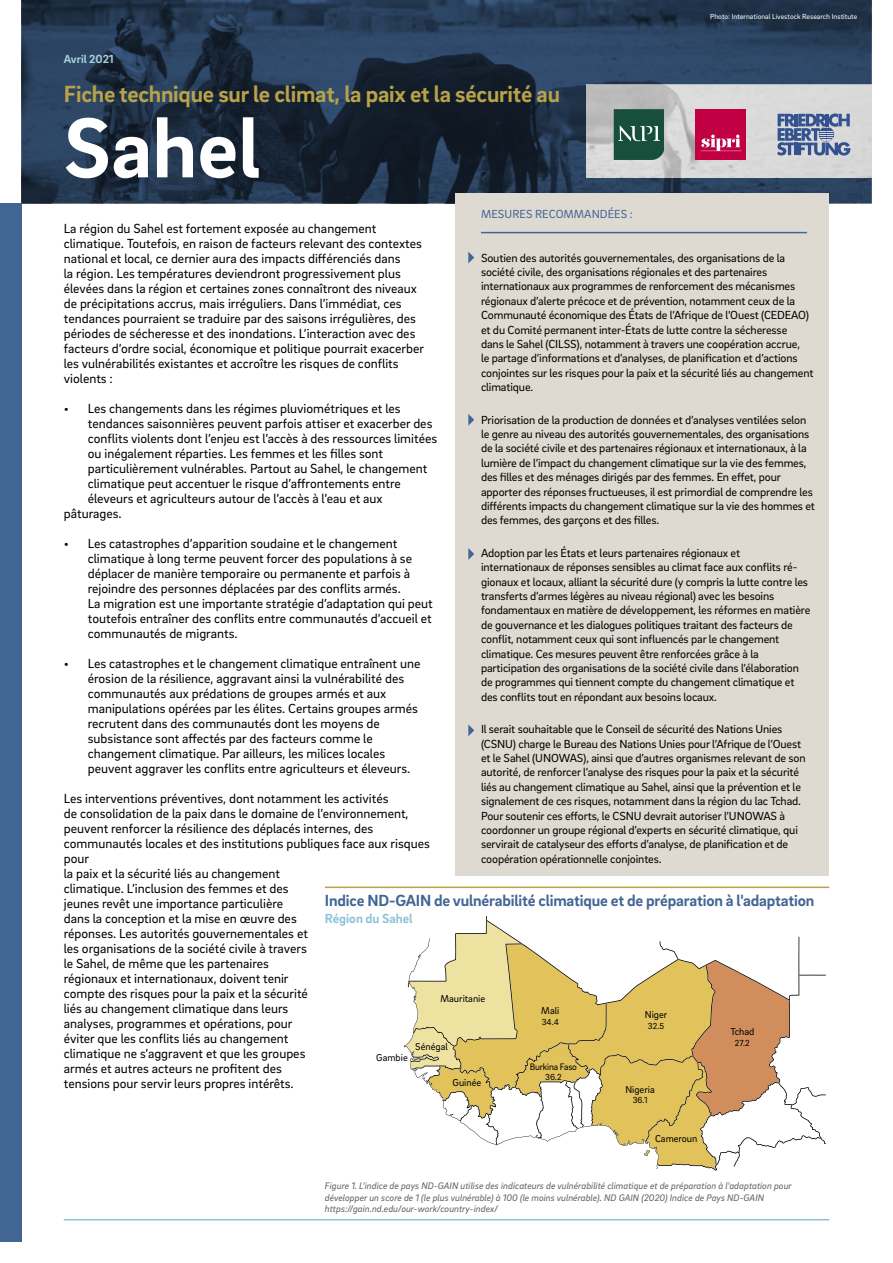
<style>
.page{position:relative;width:893px;height:1263px;background:#fff}
.page>*{position:absolute;margin:0;border:0;box-sizing:border-box;transform-origin:0 0}
.t1{font:700 87px "Brix Sans";color:#fff}
.t2{font:700 24px "Brix Sans";letter-spacing:-.01em;color:#b8a34a}
.t3{font:700 16.5px "Brix Sans";letter-spacing:-.01em;color:#426693}
.t4{font:13.5px/15px "Brix Sans";color:#000}
.t5{font:700 13.5px "Brix Sans";color:#8dc3da}
.t6{font:12px/14.4px "Brix Sans";letter-spacing:-.01em;color:#000}
.t7{font:12px "Brix Sans";letter-spacing:.005em;color:#426693}
.t8{font:700 12px "Brix Sans";color:#abd1dd}
.t9{font:10.2px "Brix Sans";color:#000}
.t10{font:italic 9.75px/11.7px "Brix Sans";color:#636363}
.t11{font:9.6px "Brix Sans";letter-spacing:-.02em;color:#000}
.t12{font:9px "Brix Sans";color:#000}
.t13{font:7.5px "Brix Sans";color:#fff}
</style>
<div class="page">
<svg style="left:21px;top:0;width:851px;height:203px;background:#22344c"></svg>
<svg style="left:586px;top:85px;width:286px;height:93px;background:#d1d1d1"></svg>
<svg style="left:614px;top:109px;width:49px;height:51px;background:#2b5d4c"></svg>
<div style="left:695px;top:109px;width:51px;height:51px;background:#c00043"></div>
<svg style="left:700px;top:135px;width:42px;height:16px"></svg>
<svg style="left:777px;top:113px;width:73px;height:43px;background:#7b8daf"></svg>
<div style="left:0;top:203px;width:21px;height:1039px;background:#426693"></div>
<div style="left:455px;top:193px;width:374px;height:682px;background:#dedad1"></div>
<hr style="left:481px;top:232px;width:326px;height:1px;background:#426693">
<svg style="left:468px;top:252px;width:6px;height:11px"></svg>
<svg style="left:468px;top:414px;width:6px;height:12px"></svg>
<svg style="left:468px;top:548px;width:6px;height:12px"></svg>
<svg style="left:468px;top:724px;width:6px;height:12px"></svg>
<hr style="left:64px;top:1219px;width:765px;height:1px;background:#8dc3da">
<hr style="left:325px;top:886px;width:504px;height:2px;background:#b8a34a">
<svg style="left:404px;top:916px;width:422px;height:255px"></svg>
<p class="t8" style="left:64px;top:51px;width:52px">Avril 2021</p>
<h2 class="t2" style="left:64px;top:79px;width:498px">Fiche technique sur le climat, la paix et la sécurité au</h2>
<h1 class="t1" style="left:64px;top:91px;width:198px">Sahel</h1>
<p class="t13" style="left:710px;top:12px;width:149px">Photo: International Livestock Research Institute</p>
<p class="t7" style="left:481px;top:207px;width:153px">MESURES RECOMMANDÉES :</p>
<p class="t6" style="left:481px;top:250px;width:334px">Soutien des autorités gouvernementales, des organisations de la société civile, des organisations régionales et des partenaires internationaux aux programmes de renforcement des mécanismes régionaux d’alerte précoce et de prévention, notamment ceux de la Communauté économique des États de l’Afrique de l’Ouest (CEDEAO) et du Comité permanent inter-États de lutte contre la sécheresse<br>dans le Sahel (CILSS), notamment à travers une coopération accrue,<br>le partage d’informations et d’analyses, de planification et d’actions conjointes sur les risques pour la paix et la sécurité liés au changement climatique.</p>
<p class="t6" style="left:481px;top:412px;width:335px">Priorisation de la production de données et d’analyses ventilées selon le genre au niveau des autorités gouvernementales, des organisations de la société civile et des partenaires régionaux et internationaux, à la lumière de l’impact du changement climatique sur la vie des femmes, des filles et des ménages dirigés par des femmes. En effet, pour apporter des réponses fructueuses, il est primordial de comprendre les différents impacts du changement climatique sur la vie des hommes et des femmes, des garçons et des filles.</p>
<p class="t6" style="left:481px;top:545px;width:331px">Adoption par les États et leurs partenaires régionaux et internationaux de réponses sensibles au climat face aux conflits ré&shy;gionaux et locaux, alliant la sécurité dure (y compris la lutte contre les transferts d’armes légères au niveau régional) avec les besoins fondamentaux en matière de développement, les réformes en matière de gouvernance et les dialogues politiques traitant des facteurs de conflit, notamment ceux qui sont influencés par le changement climatique. Ces mesures peuvent être renforcées grâce à la participation des organisations de la société civile dans l’élaboration de programmes qui tiennent compte du changement climatique et des conflits tout en répondant aux besoins locaux.</p>
<p class="t6" style="left:481px;top:721px;width:326px">Il serait souhaitable que le Conseil de sécurité des Nations Unies (CSNU) charge le Bureau des Nations Unies pour l’Afrique de l’Ouest et le Sahel (UNOWAS), ainsi que d’autres organismes relevant de son autorité, de renforcer l’analyse des risques pour la paix et la sécurité liés au changement climatique au Sahel, ainsi que la prévention et le signalement de ces risques, notamment dans la région du lac Tchad.<br>Pour soutenir ces efforts, le CSNU devrait autoriser l’UNOWAS à coordonner un groupe régional d’experts en sécurité climatique, qui servirait de catalyseur des efforts d’analyse, de planification et de coopération opérationnelle conjointes.</p>
<p class="t4" style="left:64px;top:220px;width:362px">La région du Sahel est fortement exposée au changement climatique. Toutefois, en raison de facteurs relevant des contextes national et local, ce dernier aura des impacts différenciés dans<br>la région. Les températures deviendront progressivement plus élevées dans la région et certaines zones connaîtront des niveaux de précipitations accrus, mais irréguliers. Dans l’immédiat, ces tendances pourraient se traduire par des saisons irrégulières, des périodes de sécheresse et des inondations. L’interaction avec des facteurs d’ordre social, économique et politique pourrait exacerber les vulnérabilités existantes et accroître les risques de conflits violents :</p>
<p class="t4" style="left:64px;top:400px;width:338px">• Les changements dans les régimes pluviométriques et les</p>
<p class="t4" style="left:88px;top:415px;width:346px">tendances saisonnières peuvent parfois attiser et exacerber des</p>
<p class="t4" style="left:88px;top:430px;width:351px">conflits violents dont l’enjeu est l’accès à des ressources limitées</p>
<p class="t4" style="left:88px;top:445px;width:297px">ou inégalement réparties. Les femmes et les filles sont</p>
<p class="t4" style="left:88px;top:460px;width:341px">particulièrement vulnérables. Partout au Sahel, le changement</p>
<p class="t4" style="left:88px;top:475px;width:315px">climatique peut accentuer le risque d’affrontements entre</p>
<p class="t4" style="left:88px;top:490px;width:296px">éleveurs et agriculteurs autour de l’accès à l’eau et aux</p>
<p class="t4" style="left:64px;top:505px;width:59px">pâturages.</p>
<p class="t4" style="left:88px;top:535px;width:347px;text-indent:-24px">• Les catastrophes d’apparition soudaine et le changement climatique à long terme peuvent forcer des populations à se déplacer de manière temporaire ou permanente et parfois à rejoindre des personnes déplacées par des conflits armés.<br>La migration est une importante stratégie d’adaptation qui peut toutefois entraîner des conflits entre communautés d’accueil et communautés de migrants.</p>
<p class="t4" style="left:88px;top:655px;width:334px;text-indent:-24px">• Les catastrophes et le changement climatique entraînent une érosion de la résilience, aggravant ainsi la vulnérabilité des communautés aux prédations de groupes armés et aux manipulations opérées par les élites. Certains groupes armés recrutent dans des communautés dont les moyens de subsistance sont affectés par des facteurs comme le changement climatique. Par ailleurs, les milices locales peuvent aggraver les conflits entre agriculteurs et éleveurs.</p>
<p class="t4" style="left:64px;top:790px;width:368px">Les interventions préventives, dont notamment les activités<br>de consolidation de la paix dans le domaine de l’environnement, peuvent renforcer la résilience des déplacés internes, des communautés locales et des institutions publiques face aux risques pour<br>la paix et la sécurité liés au changement<br>climatique. L’inclusion des femmes et des<br>jeunes revêt une importance particulière<br>dans la conception et la mise en œuvre des<br>réponses. Les autorités gouvernementales et<br>les organisations de la société civile à travers<br>le Sahel, de même que les partenaires<br>régionaux et internationaux, doivent tenir<br>compte des risques pour la paix et la sécurité<br>liés au changement climatique dans leurs<br>analyses, programmes et opérations, pour<br>éviter que les conflits liés au changement<br>climatique ne s’aggravent et que les groupes<br>armés et autres acteurs ne profitent des<br>tensions pour servir leurs propres intérêts.</p>
<p class="t3" style="left:325px;top:890px;width:491px">Indice ND-GAIN de vulnérabilité climatique et de préparation à l'adaptation</p>
<p class="t5" style="left:325px;top:909px;width:89px">Région du Sahel</p>
<p class="t9" style="left:441px;top:992px;width:46px">Mauritanie</p>
<p class="t9" style="left:541px;top:1004px;width:19px">Mali</p>
<p class="t12" style="left:542px;top:1016px;width:19px">34.4</p>
<p class="t11" style="left:530px;top:1060px;width:49px">Burkina Faso</p>
<p class="t12" style="left:545px;top:1071px;width:18px">36.2</p>
<p class="t9" style="left:645px;top:1008px;width:24px">Niger</p>
<p class="t12" style="left:648px;top:1020px;width:18px">32.5</p>
<p class="t9" style="left:730px;top:1025px;width:26px">Tchad</p>
<p class="t12" style="left:735px;top:1037px;width:16px">27.2</p>
<p class="t9" style="left:415px;top:1040px;width:34px">Sénégal</p>
<p class="t9" style="left:376px;top:1051px;width:33px">Gambie</p>
<p class="t9" style="left:453px;top:1076px;width:30px">Guinée</p>
<p class="t9" style="left:625px;top:1082px;width:31px">Nigeria</p>
<p class="t12" style="left:633px;top:1094px;width:16px">36.1</p>
<p class="t9" style="left:655px;top:1132px;width:44px">Cameroun</p>
<p class="t10" style="left:325px;top:1179px;width:468px">Figure 1. L'indice de pays ND-GAIN utilise des indicateurs de vulnérabilité climatique et de préparation à l'adaptation pour développer un score de 1 (le plus vulnérable) à 100 (le moins vulnérable). ND GAIN (2020) Indice de Pays ND-GAIN https://gain.nd.edu/our-work/country-index/</p>
</div>
